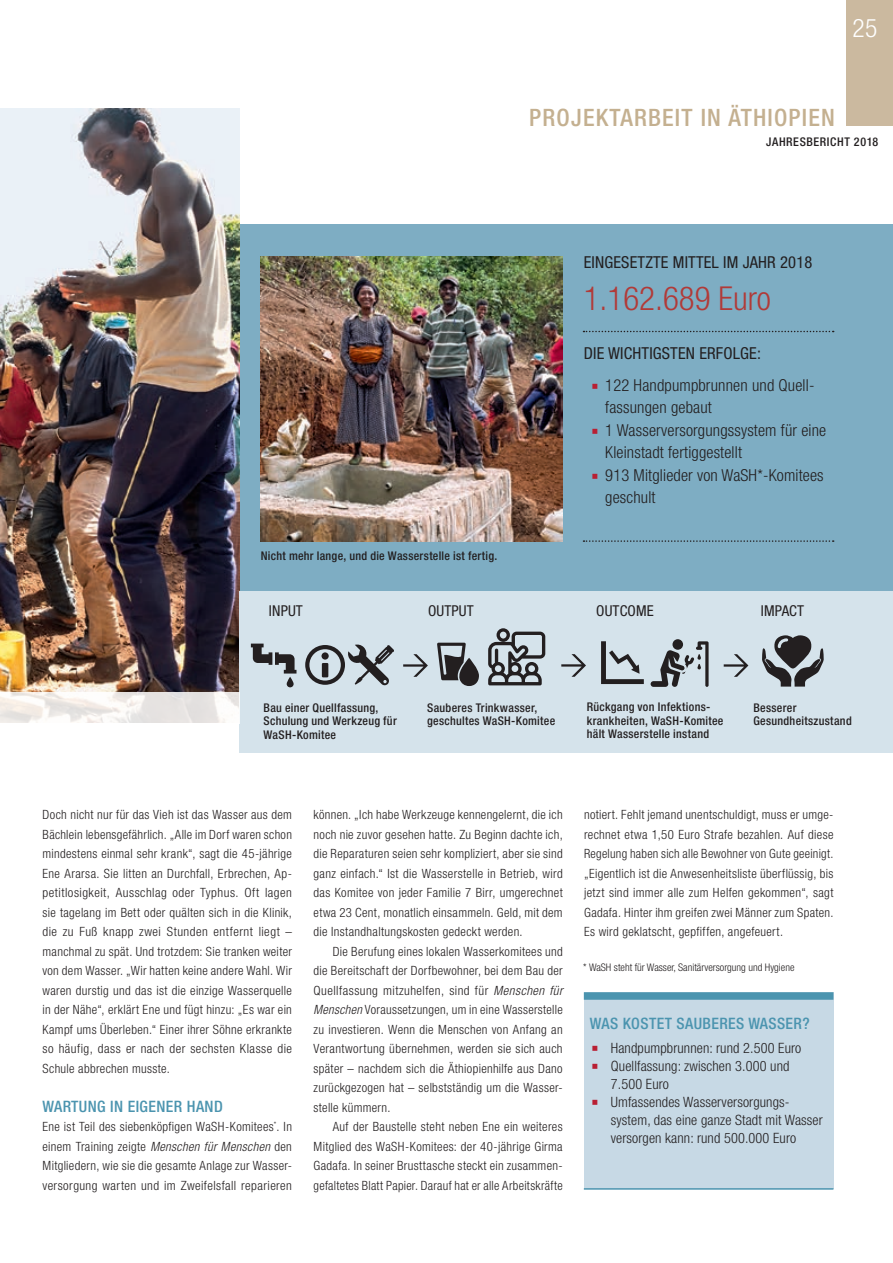
<style>
.page{position:relative;width:893px;height:1263px;background:#fff}
.page>*{position:absolute;margin:0;border:0;box-sizing:border-box;transform-origin:0 0}
.Box_Zahlen_gross{font:300 condensed 33px "Helvetica Neue LT Std";color:#b13a38}
.t1{font:300 condensed 25.5px "Helvetica Neue LT Std";color:#fff}
.Kolumnentitel{font:500 condensed 24px "Helvetica Neue LT Std";letter-spacing:.05em;color:#c4b090}
.t2{font:300 condensed 16.5px/22.5px "Helvetica Neue LT Std";letter-spacing:.01em;color:#231f20}
.Box_Head{font:condensed 16.5px "Helvetica Neue LT Std";letter-spacing:.01em;color:#231f20}
.Sublines_Wasser{font:500 condensed 15.75px "Helvetica Neue LT Std";letter-spacing:.025em;color:#4b94af}
.Box_Head-2{font:condensed 15px "Helvetica Neue LT Std";letter-spacing:.01em;color:#231f20}
.t3{font:300 condensed 14.25px/18px "Helvetica Neue LT Std";letter-spacing:.01em;color:#231f20}
.fließ__block{font:300 condensed 12.75px/19.5px "Helvetica Neue LT Std";letter-spacing:.025em;color:#231f20;text-align:justify}
.Legende_Wirkungskett{font:500 condensed 12px/13.5px "Helvetica Neue LT Std";letter-spacing:.025em;color:#231f20}
.BU{font:500 condensed 12px "Helvetica Neue LT Std";letter-spacing:.02em;color:#231f20}
.Legende_Wirkungskett-2{font:500 condensed 12px "Helvetica Neue LT Std";letter-spacing:.05em;color:#231f20}
.Fussnoten{font:300 condensed 10.5px "Helvetica Neue LT Std";color:#231f20}
.s1{font-style:italic}
</style>
<div class="page">
<div style="left:168px;top:225px;width:725px;height:373px;background:#7eadc3"></div>
<img style="left:0;top:109px;width:240px;height:583px">
<div style="left:240px;top:591px;width:653px;height:162px;background:#d5e3eb"></div>
<svg style="left:0;top:692px;width:239px;height:31px"></svg>
<div style="left:672px;top:639px;width:11px;height:11px;background:#231f20;border-radius:50%"></div>
<svg style="left:651px;top:641px;width:58px;height:46px"></svg>
<div style="left:584px;top:992px;width:249px;height:197px;background:#c7d9e5"></div>
<img style="left:261px;top:256px;width:302px;height:285px">
<div style="left:584px;top:992px;width:249px;height:8px;background:#4b94af"></div>
<hr style="left:584px;top:1188px;width:249px;height:2px;background:#4b94af">
<svg style="left:251px;top:644px;width:45px;height:43px"></svg>
<svg style="left:437px;top:643px;width:42px;height:43px"></svg>
<svg style="left:403px;top:654px;width:25px;height:23px"></svg>
<svg style="left:561px;top:654px;width:25px;height:23px"></svg>
<svg style="left:724px;top:654px;width:24px;height:23px"></svg>
<svg style="left:601px;top:641px;width:43px;height:43px"></svg>
<svg style="left:305px;top:644px;width:89px;height:41px"></svg>
<svg style="left:762px;top:635px;width:62px;height:52px"></svg>
<svg style="left:583px;top:331px;width:251px;height:1px"></svg>
<svg style="left:583px;top:540px;width:251px;height:2px"></svg>
<svg style="left:488px;top:628px;width:57px;height:57px"></svg>
<div style="left:846px;top:0;width:47px;height:126px;background:#cbb99f"></div>
<h2 class="t1" style="left:853px;top:14px;width:26px">25</h2>
<p class="Kolumnentitel" style="left:529px;top:103px;width:307px">PROJEKTARBEIT IN ÄTHIOPIEN</p>
<p class="Legende_Wirkungskett-2" style="left:766px;top:135px;width:113px">JAHRESBERICHT 2018</p>
<p class="Box_Head" style="left:584px;top:252px;width:230px">EINGESETZTE MITTEL IM JAHR 2018</p>
<p class="Box_Zahlen_gross" style="left:584px;top:279px;width:189px">1.162.689 Euro</p>
<p class="BU" style="left:261px;top:548px;width:238px">Nicht mehr lange, und die Wasserstelle ist fertig.</p>
<p class="Box_Head" style="left:584px;top:344px;width:179px">DIE WICHTIGSTEN ERFOLGE:</p>
<p class="t2" style="left:605px;top:374px;width:211px">122 Handpumpbrunnen und Quell&shy;fassungen gebaut</p>
<p class="t2" style="left:605px;top:419px;width:223px">1 Wasserversorgungssystem für eine<br>Kleinstadt fertiggestellt</p>
<p class="t2" style="left:605px;top:464px;width:220px">913 Mitglieder von WaSH*-Komitees geschult</p>
<p class="Box_Head-2" style="left:269px;top:602px;width:35px">INPUT</p>
<p class="Box_Head-2" style="left:428px;top:602px;width:47px">OUTPUT</p>
<p class="Box_Head-2" style="left:596px;top:602px;width:59px">OUTCOME</p>
<p class="Box_Head-2" style="left:761px;top:602px;width:45px">IMPACT</p>
<p class="Legende_Wirkungskett" style="left:264px;top:701px;width:135px">Bau einer Quellfassung,<br>Schulung und Werkzeug für<br>WaSH-Komitee</p>
<p class="Legende_Wirkungskett" style="left:427px;top:700px;width:130px">Sauberes Trinkwasser, geschultes WaSH-Komitee</p>
<p class="Legende_Wirkungskett" style="left:587px;top:700px;width:138px">Rückgang von Infektions&shy;krankheiten, WaSH-Komitee hält Wasserstelle instand</p>
<p class="Legende_Wirkungskett" style="left:753px;top:701px;width:100px">Besserer<br>Gesundheitszustand</p>
<p class="fließ__block" style="left:43px;top:805px;width:251px">Doch nicht nur für das Vieh ist das Wasser aus dem Bächlein lebensgefährlich. „Alle im Dorf waren schon mindestens einmal sehr krank“, sagt die 45-jährige Ene Ararsa. Sie litten an Durchfall, Erbrechen, Ap&shy;petitlosigkeit, Ausschlag oder Typhus. Oft lagen sie tagelang im Bett oder quälten sich in die Klinik, die zu Fuß knapp zwei Stunden entfernt liegt – manchmal zu spät. Und trotzdem: Sie tranken weiter von dem Wasser. „Wir hatten keine andere Wahl. Wir waren durstig und das ist die einzige Wasserquelle in der Nähe“, erklärt Ene und fügt hinzu: „Es war ein Kampf ums Überleben.“ Einer ihrer Söhne erkrankte so häufig, dass er nach der sechsten Klasse die Schule abbrechen musste.</p>
<p class="Sublines_Wasser" style="left:43px;top:1097px;width:182px">WARTUNG IN EIGENER HAND</p>
<p class="fließ__block" style="left:43px;top:1117px;width:251px">Ene ist Teil des siebenköpfigen WaSH-Komitees<sup>*</sup>. In einem Training zeigte <span class="s1">Menschen für Menschen</span> den Mitgliedern, wie sie die gesamte Anlage zur Wasser&shy;versorgung warten und im Zweifelsfall reparieren</p>
<p class="fließ__block" style="left:314px;top:805px;width:251px">können. „Ich habe Werkzeuge kennengelernt, die ich noch nie zuvor gesehen hatte. Zu Beginn dachte ich, die Reparaturen seien sehr kompliziert, aber sie sind ganz einfach.“ Ist die Wasserstelle in Betrieb, wird das Komitee von jeder Familie 7 Birr, umgerechnet etwa 23 Cent, monatlich einsammeln. Geld, mit dem die Instandhaltungskosten gedeckt werden.</p>
<p class="fließ__block" style="left:314px;top:941px;width:251px;text-indent:19px">Die Berufung eines lokalen Wasserkomitees und die Bereitschaft der Dorfbewohner, bei dem Bau der Quellfassung mitzuhelfen, sind für <span class="s1">Menschen für Menschen</span> Voraussetzungen, um in eine Wasserstelle zu investieren. Wenn die Menschen von Anfang an Verantwortung übernehmen, werden sie sich auch später – nachdem sich die Äthiopienhilfe aus Dano zurückgezogen hat – selbstständig um die Wasser&shy;stelle kümmern.</p>
<p class="fließ__block" style="left:314px;top:1117px;width:251px;text-indent:19px">Auf der Baustelle steht neben Ene ein weiteres Mitglied des WaSH-Komitees: der 40-jährige Girma Gadafa. In seiner Brusttasche steckt ein zusammen&shy;gefaltetes Blatt Papier. Darauf hat er alle Arbeitskräfte</p>
<p class="fließ__block" style="left:584px;top:805px;width:251px">notiert. Fehlt jemand unentschuldigt, muss er umge&shy;rechnet etwa 1,50 Euro Strafe bezahlen. Auf diese Regelung haben sich alle Bewohner von Gute geeinigt. „Eigentlich ist die Anwesenheitsliste überflüssig, bis jetzt sind immer alle zum Helfen gekommen“, sagt Gadafa. Hinter ihm greifen zwei Männer zum Spaten.<br>Es wird geklatscht, gepfiffen, angefeuert.</p>
<p class="Fussnoten" style="left:583px;top:961px;width:213px">* WaSH steht für Wasser, Sanitärversorgung und Hygiene</p>
<p class="Sublines_Wasser" style="left:590px;top:1014px;width:221px">WAS KOSTET SAUBERES WASSER?</p>
<p class="t3" style="left:611px;top:1038px;width:192px">Handpumpbrunnen: rund 2.500 Euro</p>
<p class="t3" style="left:611px;top:1056px;width:180px">Quellfassung: zwischen 3.000 und<br>7.500 Euro</p>
<p class="t3" style="left:611px;top:1092px;width:213px">Umfassendes Wasserversorgungs&shy;system, das eine ganze Stadt mit Wasser versorgen kann: rund 500.000 Euro</p>
</div>
